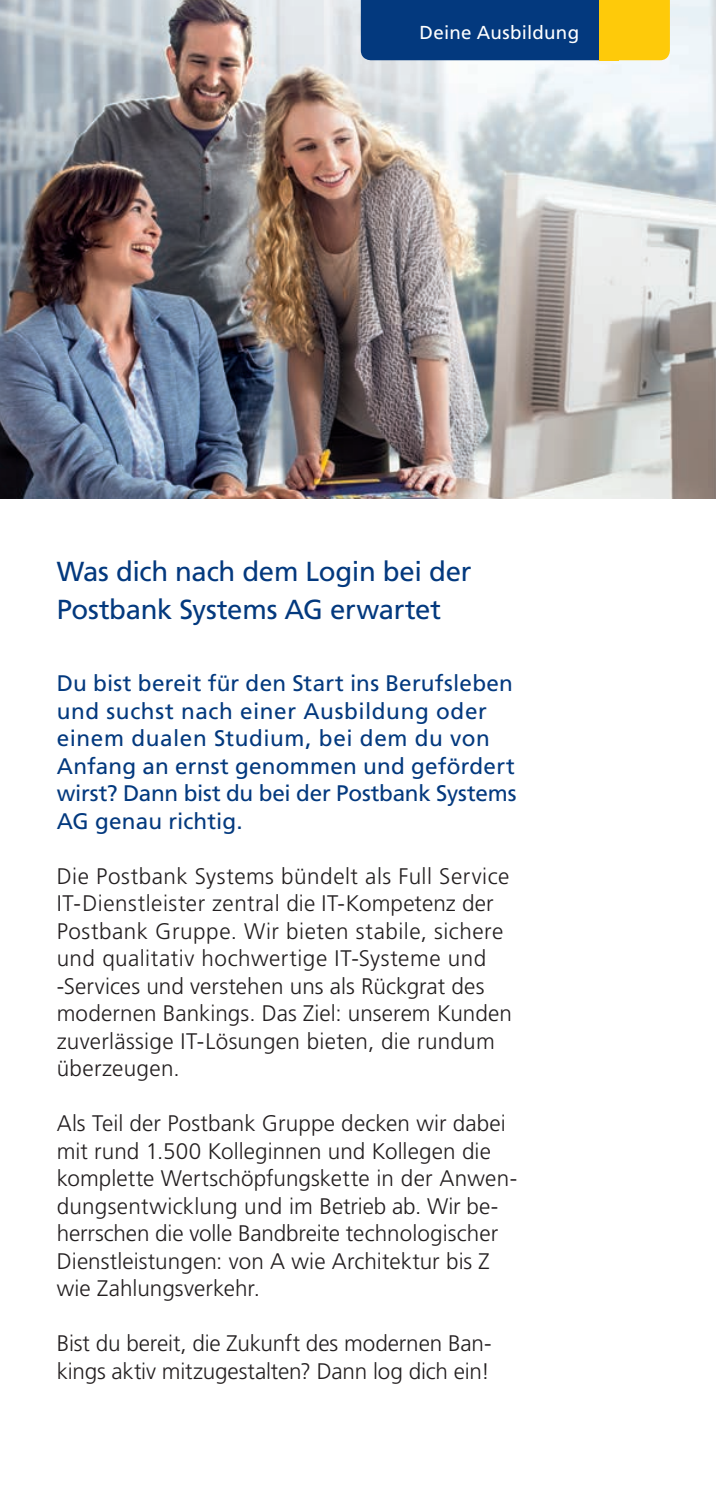
<style>
.page{position:relative;width:716px;height:1489px;background:#fff}
.page>*{position:absolute;margin:0;border:0;box-sizing:border-box;transform-origin:0 0}
.t1{font:27.5px/37.5px "Frutiger LT Std";letter-spacing:-.015em;color:#03397e}
.t2{font:300 22.5px/27.5px "Frutiger LT Std";letter-spacing:.005em;color:#231f20}
.t3{font:22.5px/27.5px "Frutiger LT Std";letter-spacing:.01em;color:#03397e}
.t4{font:18.75px "Frutiger LT Std";letter-spacing:.015em;color:#fff}
</style>
<div class="page">
<img style="left:0;top:0;width:716px;height:498px">
<svg style="left:361px;top:0;width:309px;height:60px;background:#2f5269"></svg>
<div style="left:599px;top:0;width:20px;height:60px;background:#feca0a"></div>
<p class="t4" style="left:419px;top:21px;width:161px">Deine Ausbildung</p>
<p class="t1" style="left:57px;top:553px;width:416px">Was dich nach dem Login bei der<br>Postbank Systems AG erwartet</p>
<p class="t3" style="left:57px;top:669px;width:461px">Du bist bereit für den Start ins Berufsleben und suchst nach einer Ausbildung oder einem dualen Studium, bei dem du von Anfang an ernst genommen und gefördert wirst? Dann bist du bei der Postbank Systems AG genau richtig.</p>
<p class="t2" style="left:57px;top:862px;width:457px">Die Postbank Systems bündelt als Full Service IT-Dienstleister zentral die IT-Kompetenz der Postbank Gruppe. Wir bieten stabile, sichere und qualitativ hochwertige IT-Systeme und -Services und verstehen uns als Rückgrat des modernen Bankings. Das Ziel: unserem Kunden zuverlässige IT-Lösungen bieten, die rundum überzeugen.</p>
<p class="t2" style="left:57px;top:1109px;width:462px">Als Teil der Postbank Gruppe decken wir dabei mit rund 1.500 Kolleginnen und Kollegen die komplette Wertschöpfungskette in der Anwen&shy;dungsentwicklung und im Betrieb ab. Wir be&shy;herrschen die volle Bandbreite technologischer Dienstleistungen: von A wie Architektur bis Z wie Zahlungsverkehr.</p>
<p class="t2" style="left:57px;top:1329px;width:436px">Bist du bereit, die Zukunft des modernen Ban&shy;kings aktiv mitzugestalten? Dann log dich ein!</p>
</div>
